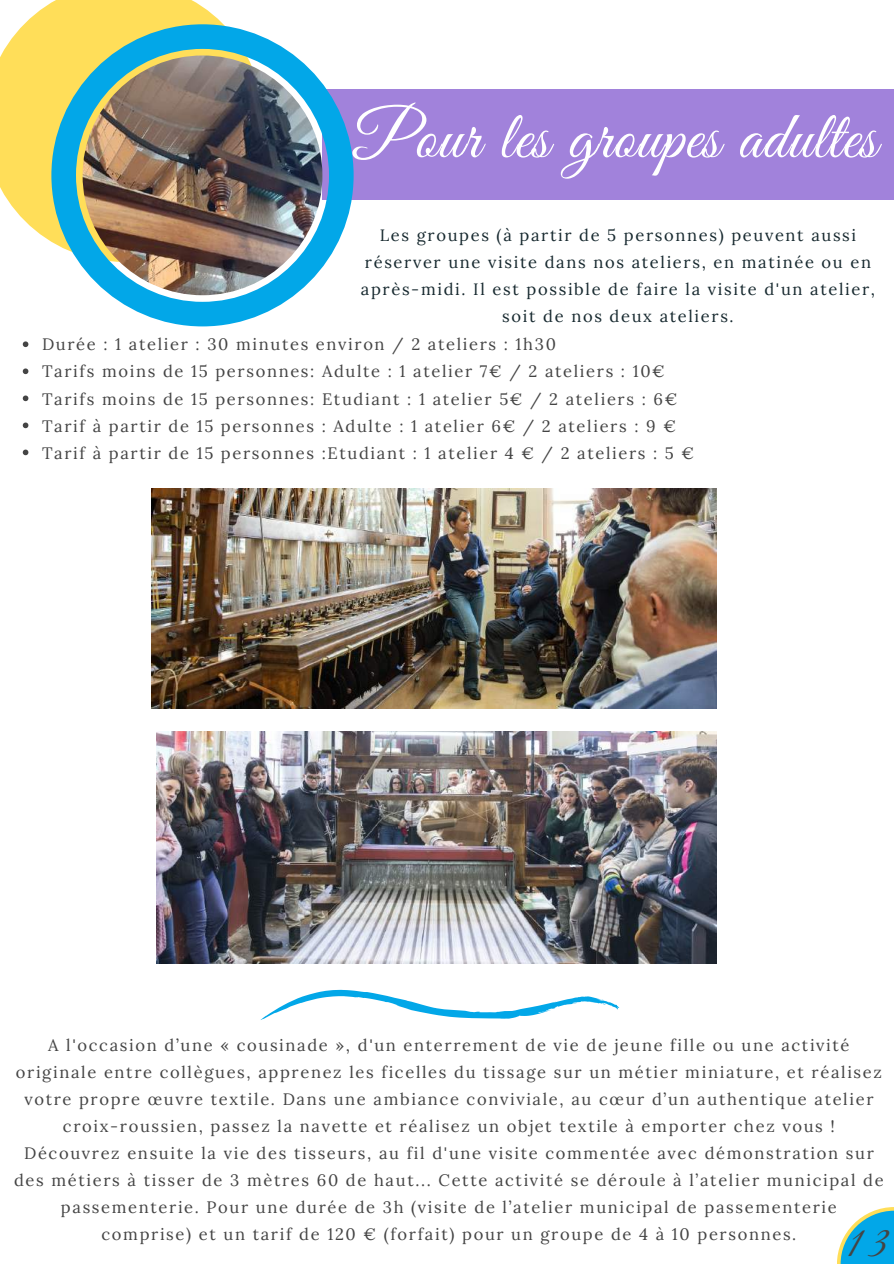
<style>
.page{position:relative;width:894px;height:1264px;background:#fff}
.page>*{position:absolute;margin:0;border:0;box-sizing:border-box;transform-origin:0 0}
.t1{font:67.5px "Great Vibes";letter-spacing:.01em;color:#fff}
.t2{font:45px "Great Vibes";color:#444}
.t3{font:16.5px/27px "Lora";letter-spacing:.1em;color:#444}
.t4{font:16.5px/27px "Lora";letter-spacing:.1em;color:#17292f;text-align:center}
</style>
<div class="page">
<svg style="left:23px;top:341px;width:5px;height:6px"></svg>
<svg style="left:23px;top:368px;width:5px;height:6px"></svg>
<svg style="left:23px;top:395px;width:5px;height:6px"></svg>
<svg style="left:23px;top:422px;width:5px;height:6px"></svg>
<svg style="left:23px;top:449px;width:5px;height:6px"></svg>
<img style="left:156px;top:731px;width:560px;height:232px">
<img style="left:151px;top:488px;width:565px;height:220px">
<div style="left:322px;top:89px;width:571px;height:111px;background:#a182db"></div>
<svg style="left:0;top:0;width:223px;height:242px;fill:#ffde59"></svg>
<img style="left:51px;top:24px;width:302px;height:302px">
<svg style="left:260px;top:989px;width:359px;height:31px"></svg>
<svg style="left:837px;top:1207px;width:56px;height:56px"></svg>
<h1 class="t1" style="left:354px;top:100px;width:524px">Pour les groupes adultes</h1>
<p class="t4" style="left:361px;top:221px;width:515px">Les groupes (à partir de 5 personnes) peuvent aussi réserver une visite dans nos ateliers, en matinée ou en après-midi. Il est possible de faire la visite d'un atelier, soit de nos deux ateliers.</p>
<p class="t3" style="left:42px;top:331px;width:653px">Durée : 1 atelier : 30 minutes environ / 2 ateliers : 1h30<br>Tarifs moins de 15 personnes: Adulte : 1 atelier 7€ / 2 ateliers : 10€ Tarifs moins de 15 personnes: Etudiant : 1 atelier 5€ / 2 ateliers : 6€ Tarif à partir de 15 personnes : Adulte : 1 atelier 6€ / 2 ateliers : 9 € Tarif à partir de 15 personnes :Etudiant : 1 atelier 4 € / 2 ateliers : 5 €</p>
<p class="t3" style="left:14px;top:1031px;width:870px;text-align:center">A l'occasion d’une « cousinade », d'un enterrement de vie de jeune fille ou une activité originale entre collègues, apprenez les ficelles du tissage sur un métier miniature, et réalisez votre propre œuvre textile. Dans une ambiance conviviale, au cœur d’un authentique atelier croix-roussien, passez la navette et réalisez un objet textile à emporter chez vous !<br>Découvrez ensuite la vie des tisseurs, au fil d'une visite commentée avec démonstration sur des métiers à tisser de 3 mètres 60 de haut... Cette activité se déroule à l’atelier municipal de passementerie. Pour une durée de 3h (visite de l’atelier municipal de passementerie comprise) et un tarif de 120 € (forfait) pour un groupe de 4 à 10 personnes.</p>
<h2 class="t2" style="left:845px;top:1218px;width:44px">13</h2>
</div>
